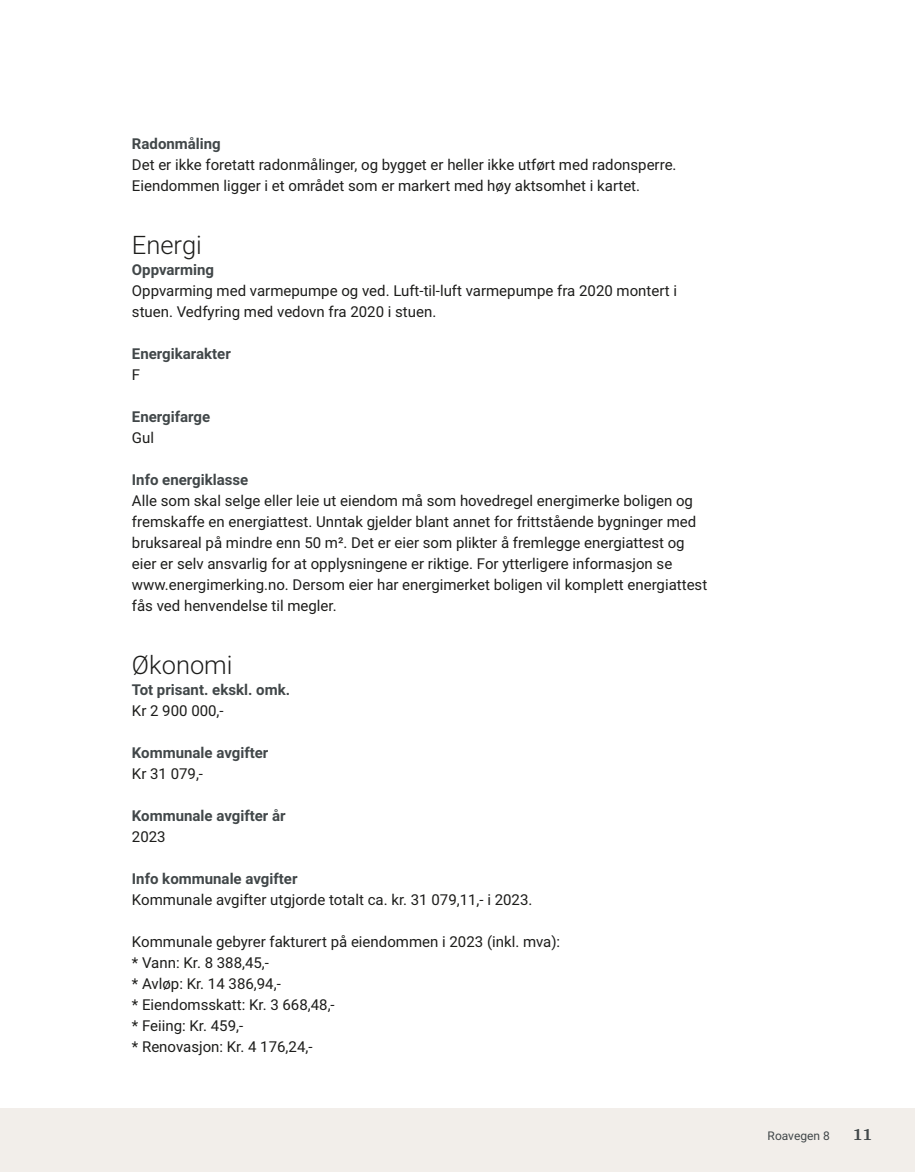
<style>
.page{position:relative;width:915px;height:1172px;background:#fff}
.page>*{position:absolute;margin:0;border:0;box-sizing:border-box;transform-origin:0 0}
.t1{font:300 25.5px "Roboto";color:#1d1d1b}
.t2{font:700 18px "Arya";color:#414749}
.t3{font:15px/21px "Roboto";color:#1d1d1b}
.t4{font:700 15px "Roboto";color:#414749}
.t5{font:12px "Roboto";color:#414749}
</style>
<div class="page">
<div style="left:0;top:1108px;width:914px;height:64px;background:#f2eeea"></div>
<p class="t4" style="left:132px;top:133px;width:90px">Radonmåling</p>
<p class="t3" style="left:132px;top:153px;width:546px">Det er ikke foretatt radonmålinger, og bygget er heller ikke utført med radonsperre.<br>Eiendommen ligger i et området som er markert med høy aktsomhet i kartet.</p>
<h1 class="t1" style="left:132px;top:227px;width:71px">Energi</h1>
<p class="t4" style="left:132px;top:259px;width:84px">Oppvarming</p>
<p class="t3" style="left:132px;top:279px;width:546px">Oppvarming med varmepumpe og ved. Luft‑til‑luft varmepumpe fra 2020 montert i stuen. Vedfyring med vedovn fra 2020 i stuen.</p>
<p class="t4" style="left:132px;top:343px;width:100px">Energikarakter</p>
<p class="t3" style="left:132px;top:363px;width:10px">F</p>
<p class="t4" style="left:132px;top:406px;width:80px">Energifarge</p>
<p class="t3" style="left:132px;top:426px;width:24px">Gul</p>
<p class="t4" style="left:132px;top:469px;width:118px">Info energiklasse</p>
<p class="t3" style="left:132px;top:489px;width:576px">Alle som skal selge eller leie ut eiendom må som hovedregel energimerke boligen og fremskaffe en energiattest. Unntak gjelder blant annet for frittstående bygninger med bruksareal på mindre enn 50 m². Det er eier som plikter å fremlegge energiattest og eier er selv ansvarlig for at opplysningene er riktige. For ytterligere informasjon se www.energimerking.no. Dersom eier har energimerket boligen vil komplett energiattest fås ved henvendelse til megler.</p>
<h1 class="t1" style="left:132px;top:647px;width:102px">Økonomi</h1>
<p class="t4" style="left:132px;top:679px;width:160px">Tot prisant. ekskl. omk.</p>
<p class="t3" style="left:132px;top:699px;width:93px">Kr 2 900 000,‑</p>
<p class="t4" style="left:132px;top:742px;width:138px">Kommunale avgifter</p>
<p class="t3" style="left:132px;top:762px;width:73px">Kr 31 079,‑</p>
<p class="t4" style="left:132px;top:805px;width:155px">Kommunale avgifter år</p>
<p class="t3" style="left:132px;top:825px;width:35px">2023</p>
<p class="t4" style="left:132px;top:868px;width:167px">Info kommunale avgifter</p>
<p class="t3" style="left:132px;top:888px;width:402px">Kommunale avgifter utgjorde totalt ca. kr. 31 079,11,‑ i 2023.</p>
<p class="t3" style="left:132px;top:930px;width:429px">Kommunale gebyrer fakturert på eiendommen i 2023 (inkl. mva): * Vann: Kr. 8 388,45,‑<br>* Avløp: Kr. 14 386,94,‑<br>* Eiendomsskatt: Kr. 3 668,48,‑<br>* Feiing: Kr. 459,‑<br>* Renovasjon: Kr. 4 176,24,‑</p>
<p class="t5" style="left:767px;top:1127px;width:64px">Roavegen 8</p>
<p class="t2" style="left:852px;top:1123px;width:21px">11</p>
</div>
